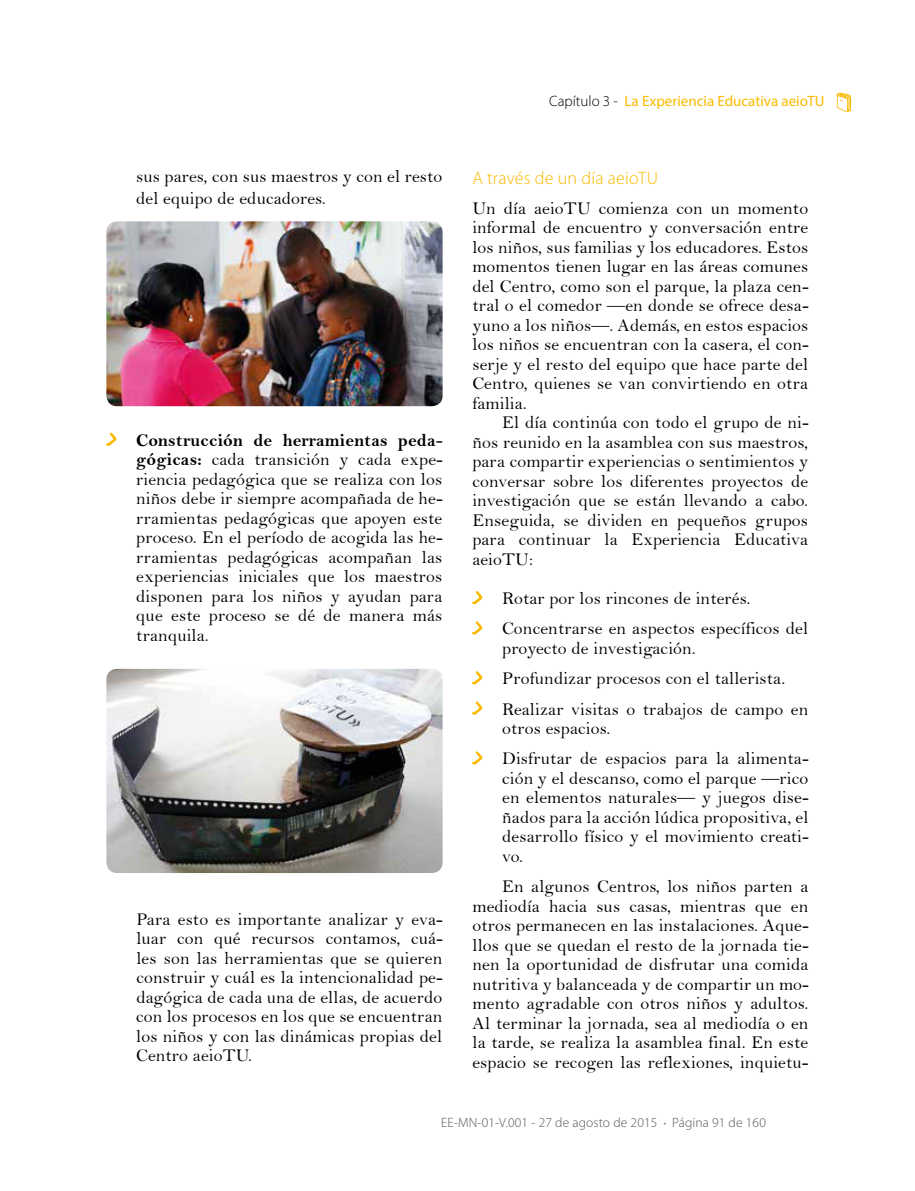
<style>
.page{position:relative;width:915px;height:1191px;background:#fff}
.page>*{position:absolute;margin:0;border:0;box-sizing:border-box;transform-origin:0 0}
.t1{font:18px/19.5px "Bell";letter-spacing:.01em;color:#000;text-align:justify}
.t2{font:18px "Bell MT Bold";letter-spacing:.01em;color:#000}
.t3{font:300 18px "Myriad Pro";letter-spacing:.01em;color:#fbba00}
.t4{font:15px "Myriad Pro";color:#fbba00}
.t5{font:300 13.5px "Myriad Pro";letter-spacing:.01em;color:#575756}
.s1{font-family:"Bell MT Bold"}
.s2{font-weight:300;color:#000}
.s3{font-size:9px}
</style>
<div class="page">
<svg style="left:106px;top:433px;width:10px;height:13px"></svg>
<svg style="left:472px;top:591px;width:10px;height:13px"></svg>
<svg style="left:472px;top:621px;width:10px;height:14px"></svg>
<svg style="left:472px;top:671px;width:10px;height:13px"></svg>
<svg style="left:472px;top:701px;width:10px;height:14px"></svg>
<svg style="left:472px;top:751px;width:10px;height:14px"></svg>
<img style="left:106px;top:221px;width:336px;height:185px">
<img style="left:106px;top:669px;width:336px;height:204px">
<svg style="left:836px;top:93px;width:14px;height:19px"></svg>
<p class="t1" style="left:136px;top:166px;width:307px;line-height:21.6px">sus pares, con sus maestros y con el resto del equipo de educadores.</p>
<p class="t2" style="left:136px;top:429px;width:308px">Construcción de herramientas peda-</p>
<p class="t1" style="left:136px;top:449px;width:308px"><span class="s1">gógicas:</span> cada transición y cada expe&shy;riencia pedagógica que se realiza con los niños debe ir siempre acompañada de he&shy;rramientas pedagógicas que apoyen este proceso. En el período de acogida las he&shy;rramientas pedagógicas acompañan las experiencias iniciales que los maestros disponen para los niños y ayudan para que este proceso se dé de manera más tranquila.</p>
<p class="t1" style="left:136px;top:909px;width:308px">Para esto es importante analizar y eva&shy;luar con qué recursos contamos, cuá&shy;les son las herramientas que se quieren construir y cuál es la intencionalidad pe&shy;dagógica de cada una de ellas, de acuerdo con los procesos en los que se encuentran los niños y con las dinámicas propias del Centro aeioTU.</p>
<p class="t4" style="left:549px;top:92px;width:277px"><span class="s2">Capítulo 3 -</span> La Experiencia Educativa aeioTU</p>
<p class="t3" style="left:472px;top:167px;width:187px">A través de un día aeioTU</p>
<p class="t1" style="left:472px;top:198px;width:338px">Un día aeioTU comienza con un momento informal de encuentro y conversación entre los niños, sus familias y los educadores. Estos momentos tienen lugar en las áreas comunes del Centro, como son el parque, la plaza cen&shy;tral o el comedor —en donde se ofrece desa&shy;yuno a los niños—. Además, en estos espacios los niños se encuentran con la casera, el con&shy;serje y el resto del equipo que hace parte del Centro, quienes se van convirtiendo en otra familia.</p>
<p class="t1" style="left:472px;top:413px;width:337px;text-indent:30px">El día continúa con todo el grupo de ni&shy;ños reunido en la asamblea con sus maestros, para compartir experiencias o sentimientos y conversar sobre los diferentes proyectos de investigación que se están llevando a cabo.<br>Enseguida, se dividen en pequeños grupos para continuar la Experiencia Educativa aeioTU:</p>
<p class="t1" style="left:502px;top:583px;width:307px;line-height:30.3px">Rotar por los rincones de interés.<br>Concentrarse en aspectos específicos del</p>
<p class="t1" style="left:502px;top:633px;width:307px;line-height:30.3px;text-align:left">proyecto de investigación.<br>Profundizar procesos con el tallerista.<br>Realizar visitas o trabajos de campo en</p>
<p class="t1" style="left:502px;top:713px;width:308px;line-height:30.3px">otros espacios.<br>Disfrutar de espacios para la alimenta-</p>
<p class="t1" style="left:502px;top:768px;width:308px">ción y el descanso, como el parque —rico en elementos naturales— y juegos dise&shy;ñados para la acción lúdica propositiva, el desarrollo físico y el movimiento creati&shy;vo.</p>
<p class="t1" style="left:472px;top:876px;width:338px;text-indent:30px">En algunos Centros, los niños parten a mediodía hacia sus casas, mientras que en otros permanecen en las instalaciones. Aque&shy;llos que se quedan el resto de la jornada tie&shy;nen la oportunidad de disfrutar una comida nutritiva y balanceada y de compartir un mo&shy;mento agradable con otros niños y adultos.<br>Al terminar la jornada, sea al mediodía o en la tarde, se realiza la asamblea final. En este espacio se recogen las reflexiones, inquietu-</p>
<p class="t5" style="left:441px;top:1114px;width:326px">EE-MN-01-V.001 - 27 de agosto de 2015 <span class="s3">•</span> Página 91 de 160</p>
</div>
